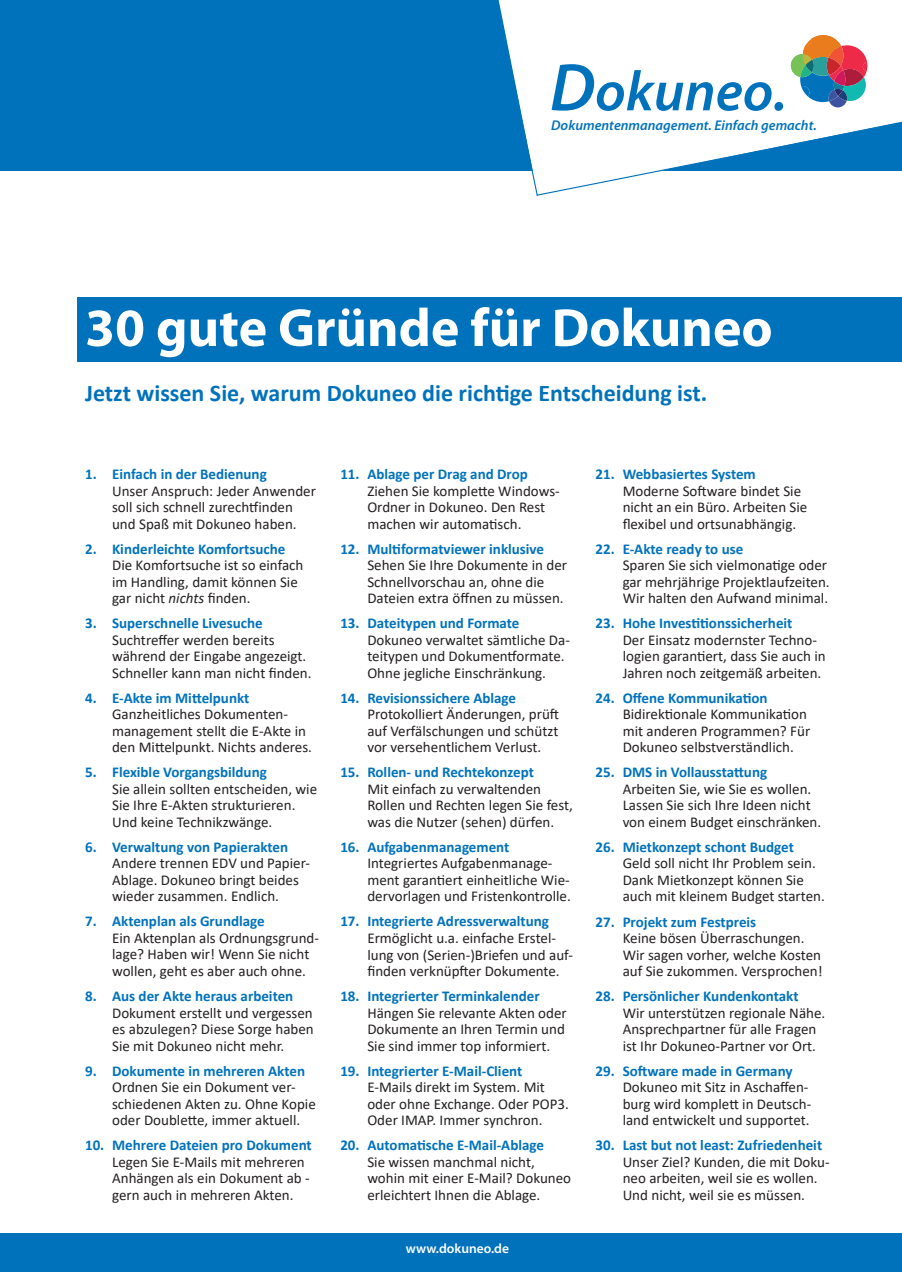
<style>
.page{position:relative;width:902px;height:1272px;background:#fff}
.page>*{position:absolute;margin:0;border:0;box-sizing:border-box;transform-origin:0 0}
.t1{font:italic 600 56.55px "Myriad Pro";color:#0072bc}
.t2{font:700 54px "Myriad Pro";color:#fff}
.t3{font:700 24px "Calibri";color:#0072bc}
.t4{font:15px/16.5px "Calibri";color:#231f20}
.t5{font:700 15px "Calibri";color:#0072bc}
.t6{font:italic 600 14.1px "Myriad Pro";color:#0072bc}
.t7{font:600 13.5px "Myriad Pro";color:#fff}
.s1{font-size:67.95px}
.s2{font-style:italic}
</style>
<div class="page">
<div style="left:0;top:0;width:901px;height:171px;background:#0072bc"></div>
<div style="left:498px;top:0;width:403px;height:123px;background:#fff"></div>
<svg style="left:498px;top:5px;width:400px;height:191px"></svg>
<div style="left:0;top:1233px;width:901px;height:38px;background:#0072bc"></div>
<div style="left:77px;top:298px;width:824px;height:64px;background:#0072bc"></div>
<h1 class="t1" style="left:549px;top:55px;width:238px"><span class="s1">D</span>okuneo.</h1>
<p class="t6" style="left:551px;top:116px;width:267px">Dokumentenmanagement. Einfach gemacht.</p>
<h2 class="t2" style="left:85px;top:292px;width:689px">30 gute Gründe für Dokuneo</h2>
<h3 class="t3" style="left:85px;top:376px;width:623px">Jetzt wissen Sie, warum Dokuneo die richtige Entscheidung ist.</h3>
<p class="t5" style="left:85px;top:463px;width:183px">1. Einfach in der Bedienung</p>
<p class="t4" style="left:112px;top:482px;width:205px">Unser Anspruch: Jeder Anwender soll sich schnell zurechtfinden und Spaß mit Dokuneo haben.</p>
<p class="t5" style="left:85px;top:538px;width:202px">2. Kinderleichte Komfortsuche</p>
<p class="t4" style="left:112px;top:556px;width:193px">Die Komfortsuche ist so einfach im Handling, damit können Sie gar nicht <span class="s2">nichts</span> finden.</p>
<p class="t5" style="left:85px;top:612px;width:179px">3. Superschnelle Livesuche</p>
<p class="t4" style="left:112px;top:631px;width:201px">Suchtreffer werden bereits während der Eingabe angezeigt.<br>Schneller kann man nicht finden.</p>
<p class="t5" style="left:85px;top:687px;width:166px">4. E-Akte im Mittelpunkt</p>
<p class="t4" style="left:112px;top:705px;width:201px">Ganzheitliches Dokumenten&shy;management stellt die E-Akte in den Mittelpunkt. Nichts anderes.</p>
<p class="t5" style="left:85px;top:761px;width:183px">5. Flexible Vorgangsbildung</p>
<p class="t4" style="left:112px;top:780px;width:206px">Sie allein sollten entscheiden, wie<br>Sie Ihre E-Akten strukturieren.<br>Und keine Technikzwänge.</p>
<p class="t5" style="left:85px;top:836px;width:204px">6. Verwaltung von Papierakten</p>
<p class="t4" style="left:112px;top:854px;width:199px">Andere trennen EDV und Papier-<br>Ablage. Dokuneo bringt beides wieder zusammen. Endlich.</p>
<p class="t5" style="left:85px;top:910px;width:181px">7. Aktenplan als Grundlage</p>
<p class="t4" style="left:112px;top:929px;width:208px">Ein Aktenplan als Ordnungsgrund&shy;lage? Haben wir! Wenn Sie nicht wollen, geht es aber auch ohne.</p>
<p class="t5" style="left:85px;top:985px;width:210px">8. Aus der Akte heraus arbeiten</p>
<p class="t4" style="left:112px;top:1003px;width:203px;text-align:justify">Dokument erstellt und vergessen es abzulegen? Diese Sorge haben Sie mit Dokuneo nicht mehr.</p>
<p class="t5" style="left:85px;top:1059px;width:221px">9. Dokumente in mehreren Akten</p>
<p class="t4" style="left:112px;top:1078px;width:205px">Ordnen Sie ein Dokument ver&shy;schiedenen Akten zu. Ohne Kopie oder Doublette, immer aktuell.</p>
<p class="t5" style="left:85px;top:1134px;width:228px">10. Mehrere Dateien pro Dokument</p>
<p class="t4" style="left:112px;top:1152px;width:199px">Legen Sie E-Mails mit mehreren<br>Anhängen als ein Dokument ab - gern auch in mehreren Akten.</p>
<p class="t5" style="left:340px;top:463px;width:189px">11. Ablage per Drag and Drop</p>
<p class="t4" style="left:367px;top:482px;width:194px">Ziehen Sie komplette Windows-<br>Ordner in Dokuneo. Den Rest machen wir automatisch.</p>
<p class="t5" style="left:340px;top:538px;width:205px">12. Multiformatviewer inklusive</p>
<p class="t4" style="left:367px;top:556px;width:201px">Sehen Sie Ihre Dokumente in der<br>Schnellvorschau an, ohne die<br>Dateien extra öffnen zu müssen.</p>
<p class="t5" style="left:340px;top:612px;width:180px">13. Dateitypen und Formate</p>
<p class="t4" style="left:367px;top:631px;width:204px">Dokuneo verwaltet sämtliche Da&shy;teitypen und Dokumentformate.<br>Ohne jegliche Einschränkung.</p>
<p class="t5" style="left:340px;top:687px;width:177px">14. Revisionssichere Ablage</p>
<p class="t4" style="left:367px;top:705px;width:193px;text-align:justify">Protokolliert Änderungen, prüft auf Verfälschungen und schützt vor versehentlichem Verlust.</p>
<p class="t5" style="left:340px;top:761px;width:195px">15. Rollen- und Rechtekonzept</p>
<p class="t4" style="left:367px;top:780px;width:207px">Mit einfach zu verwaltenden<br>Rollen und Rechten legen Sie fest, was die Nutzer (sehen) dürfen.</p>
<p class="t5" style="left:340px;top:836px;width:170px">16. Aufgabenmanagement</p>
<p class="t4" style="left:367px;top:854px;width:205px">Integriertes Aufgabenmanage&shy;ment garantiert einheitliche Wie&shy;dervorlagen und Fristenkontrolle.</p>
<p class="t5" style="left:340px;top:910px;width:210px">17. Integrierte Adressverwaltung</p>
<p class="t4" style="left:367px;top:929px;width:207px">Ermöglicht u.a. einfache Erstel&shy;lung von (Serien-)Briefen und auf&shy;finden verknüpfter Dokumente.</p>
<p class="t5" style="left:340px;top:985px;width:201px">18. Integrierter Terminkalender</p>
<p class="t4" style="left:367px;top:1003px;width:201px">Hängen Sie relevante Akten oder<br>Dokumente an Ihren Termin und<br>Sie sind immer top informiert.</p>
<p class="t5" style="left:340px;top:1059px;width:183px">19. Integrierter E-Mail-Client</p>
<p class="t4" style="left:367px;top:1078px;width:203px">E-Mails direkt im System. Mit oder ohne Exchange. Oder POP3.<br>Oder IMAP. Immer synchron.</p>
<p class="t5" style="left:340px;top:1134px;width:205px">20. Automatische E-Mail-Ablage</p>
<p class="t4" style="left:367px;top:1152px;width:205px">Sie wissen manchmal nicht, wohin mit einer E-Mail? Dokuneo erleichtert Ihnen die Ablage.</p>
<p class="t7" style="left:405px;top:1239px;width:105px">www.dokuneo.de</p>
<p class="t5" style="left:595px;top:463px;width:162px">21. Webbasiertes System</p>
<p class="t4" style="left:622px;top:482px;width:186px">Moderne Software bindet Sie nicht an ein Büro. Arbeiten Sie flexibel und ortsunabhängig.</p>
<p class="t5" style="left:595px;top:538px;width:149px">22. E-Akte ready to use</p>
<p class="t4" style="left:622px;top:556px;width:208px">Sparen Sie sich vielmonatige oder gar mehrjährige Projektlaufzeiten.<br>Wir halten den Aufwand minimal.</p>
<p class="t5" style="left:595px;top:612px;width:198px">23. Hohe Investitionssicherheit</p>
<p class="t4" style="left:622px;top:631px;width:204px">Der Einsatz modernster Techno&shy;logien garantiert, dass Sie auch in<br>Jahren noch zeitgemäß arbeiten.</p>
<p class="t5" style="left:595px;top:687px;width:173px">24. Offene Kommunikation</p>
<p class="t4" style="left:622px;top:705px;width:189px">Bidirektionale Kommunikation mit anderen Programmen? Für<br>Dokuneo selbstverständlich.</p>
<p class="t5" style="left:595px;top:761px;width:173px">25. DMS in Vollausstattung</p>
<p class="t4" style="left:622px;top:780px;width:200px">Arbeiten Sie, wie Sie es wollen.<br>Lassen Sie sich Ihre Ideen nicht von einem Budget einschränken.</p>
<p class="t5" style="left:595px;top:836px;width:200px">26. Mietkonzept schont Budget</p>
<p class="t4" style="left:622px;top:854px;width:204px">Geld soll nicht Ihr Problem sein.<br>Dank Mietkonzept können Sie auch mit kleinem Budget starten.</p>
<p class="t5" style="left:595px;top:910px;width:162px">27. Projekt zum Festpreis</p>
<p class="t4" style="left:622px;top:929px;width:201px">Keine bösen Überraschungen.<br>Wir sagen vorher, welche Kosten auf Sie zukommen. Versprochen!</p>
<p class="t5" style="left:595px;top:985px;width:204px">28. Persönlicher Kundenkontakt</p>
<p class="t4" style="left:622px;top:1003px;width:204px">Wir unterstützen regionale Nähe.<br>Ansprechpartner für alle Fragen ist Ihr Dokuneo-Partner vor Ort.</p>
<p class="t5" style="left:595px;top:1059px;width:198px">29. Software made in Germany</p>
<p class="t4" style="left:622px;top:1078px;width:190px">Dokuneo mit Sitz in Aschaffen&shy;burg wird komplett in Deutsch&shy;land entwickelt und supportet.</p>
<p class="t5" style="left:595px;top:1134px;width:228px">30. Last but not least: Zufriedenheit</p>
<p class="t4" style="left:622px;top:1152px;width:208px">Unser Ziel? Kunden, die mit Doku&shy;neo arbeiten, weil sie es wollen.<br>Und nicht, weil sie es müssen.</p>
</div>
